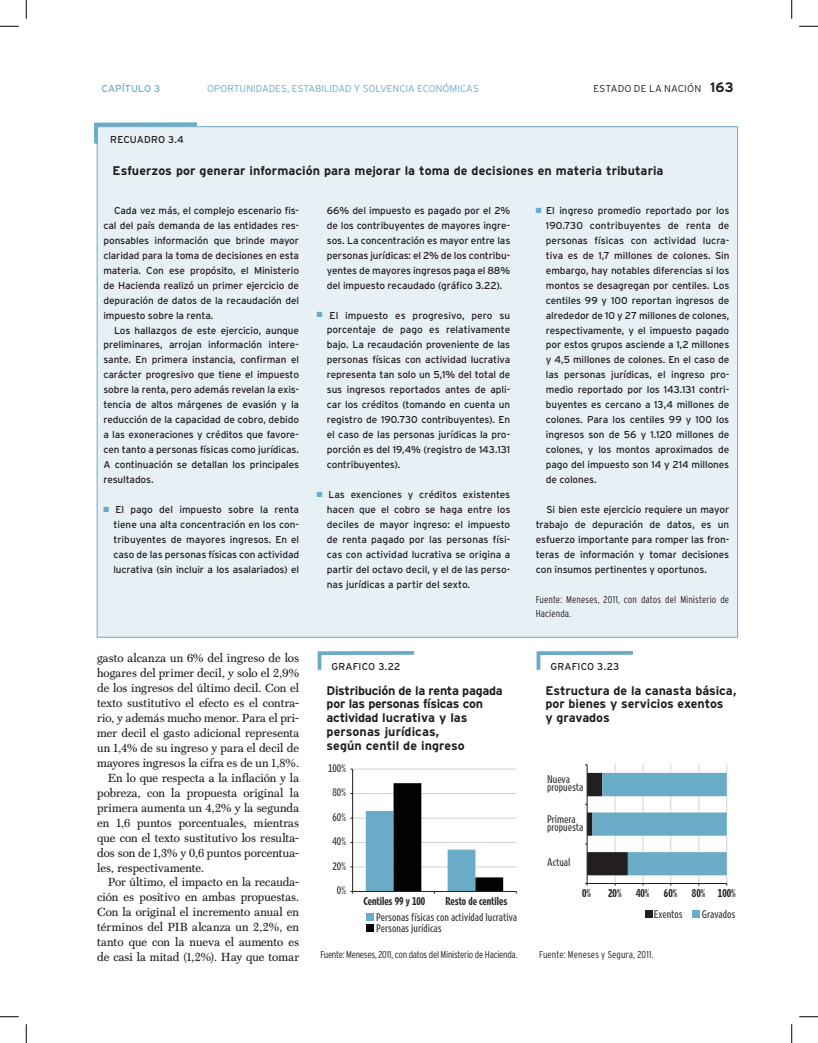
<style>
.page{position:relative;width:818px;height:1043px;background:#fff}
.page>*{position:absolute;margin:0;border:0;box-sizing:border-box;transform-origin:0 0}
.t1{font:700 12.5px/13.8px "Interstate";letter-spacing:-.005em;color:#231f20}
.t2{font:11.88px "Scotch Text";color:#231f20}
.t3{font:10.12px/8.2px "Retina A05";color:#231f20}
.t4{font:10.12px "Retina A10";color:#231f20}
.t5{font:10px/15px "Interstate";letter-spacing:-.01em;color:#231f20;text-align:justify}
.t6{font:300 condensed 10px/15px "Interstate";letter-spacing:.005em;color:#231f20}
.t7{font:10px/10.5px "Retina A05";color:#231f20}
.t8{font:300 condensed 10px "Interstate";letter-spacing:-.025em;color:#231f20}
.t9{font:300 10px "Interstate";letter-spacing:-.01em;color:#6aacc8}
.t10{font:10px "Retina A10";color:#231f20}
.t11{font:10px "Interstate";letter-spacing:.01em;color:#231f20}
.t12{font:300 10px "Interstate";letter-spacing:.015em;color:#231f20}
.t13{font:10px "Interstate";letter-spacing:.015em;color:#231f20}
.t14{font:10px "Interstate";letter-spacing:.01em;color:#6aacc8}
.s1{font-weight:700;font-size:13.75px}
.s2{color:#6aacc8}
</style>
<div class="page">
<div style="left:97px;top:126px;width:641px;height:511px;background:#e6f0f5;border:1px solid #6aacc8"></div>
<svg style="left:94px;top:122px;width:107px;height:25px"></svg>
<svg style="left:317px;top:651px;width:97px;height:19px"></svg>
<div style="left:366px;top:913px;width:8px;height:8px;background:#6aacc8"></div>
<div style="left:366px;top:924px;width:8px;height:7px;background:#010301"></div>
<hr style="left:352px;top:866px;width:164px;height:1px;background:#d1d2d4">
<hr style="left:352px;top:842px;width:164px;height:1px;background:#d1d2d4">
<hr style="left:352px;top:817px;width:164px;height:1px;background:#d1d2d4">
<hr style="left:352px;top:793px;width:164px;height:1px;background:#d1d2d4">
<hr style="left:352px;top:768px;width:164px;height:1px;background:#d1d2d4">
<hr style="left:352px;top:769px;width:1px;height:122px;background:#231f20">
<hr style="left:352px;top:891px;width:164px;height:1px;background:#231f20">
<svg style="left:366px;top:783px;width:137px;height:110px"></svg>
<svg style="left:536px;top:651px;width:97px;height:19px"></svg>
<div style="left:692px;top:910px;width:7px;height:8px;background:#6aacc8"></div>
<div style="left:644px;top:910px;width:8px;height:8px;background:#231f20"></div>
<hr style="left:614px;top:764px;width:1px;height:119px;background:#d1d2d4">
<hr style="left:642px;top:764px;width:1px;height:119px;background:#d1d2d4">
<hr style="left:670px;top:764px;width:1px;height:119px;background:#d1d2d4">
<hr style="left:698px;top:764px;width:1px;height:119px;background:#d1d2d4">
<hr style="left:726px;top:764px;width:1px;height:119px;background:#d1d2d4">
<hr style="left:587px;top:883px;width:139px;height:1px;background:#231f20">
<hr style="left:586px;top:764px;width:1px;height:119px;background:#231f20">
<svg style="left:585px;top:773px;width:141px;height:102px"></svg>
<svg style="left:0;top:25px;width:19px;height:2px"></svg>
<svg style="left:799px;top:25px;width:19px;height:2px"></svg>
<svg style="left:0;top:1016px;width:19px;height:1px"></svg>
<svg style="left:799px;top:1016px;width:19px;height:1px"></svg>
<svg style="left:25px;top:0;width:2px;height:19px"></svg>
<svg style="left:25px;top:1024px;width:2px;height:18px"></svg>
<svg style="left:791px;top:0;width:1px;height:19px"></svg>
<svg style="left:791px;top:1024px;width:1px;height:18px"></svg>
<p class="t14" style="left:101px;top:83px;width:60px">CAPÍTULO 3</p>
<p class="t9" style="left:207px;top:83px;width:273px">OPORTUNIDADES, ESTABILIDAD Y SOLVENCIA ECONÓMICAS</p>
<p class="t12" style="left:593px;top:83px;width:142px">ESTADO DE LA NACIÓN <span class="s1">163</span></p>
<p class="t11" style="left:110px;top:134px;width:75px">RECUADRO 3.4</p>
<p class="t1" style="left:113px;top:164px;width:552px">Esfuerzos por generar información para mejorar la toma de decisiones en materia tributaria</p>
<p class="t5" style="left:103px;top:203px;width:197px;text-indent:11px">Cada vez más, el complejo escenario fis&shy;cal del país demanda de las entidades res&shy;ponsables información que brinde mayor claridad para la toma de decisiones en esta materia. Con ese propósito, el Ministerio de Hacienda realizó un primer ejercicio de depuración de datos de la recaudación del impuesto sobre la renta.</p>
<p class="t5" style="left:103px;top:322px;width:197px;text-indent:11px">Los hallazgos de este ejercicio, aunque preliminares, arrojan información intere&shy;sante. En primera instancia, confirman el carácter progresivo que tiene el impuesto sobre la renta, pero además revelan la exis&shy;tencia de altos márgenes de evasión y la reducción de la capacidad de cobro, debido a las exoneraciones y créditos que favore&shy;cen tanto a personas físicas como jurídicas.<br>A continuación se detallan los principales resultados.</p>
<p class="t5" style="left:113px;top:501px;width:187px;text-indent:-10px"><span class="s2">■</span> El pago del impuesto sobre la renta tiene una alta concentración en los con&shy;tribuyentes de mayores ingresos. En el caso de las personas físicas con actividad lucrativa (sin incluir a los asalariados) el</p>
<p class="t5" style="left:545px;top:203px;width:185px;text-indent:-10px"><span class="s2">■</span> El ingreso promedio reportado por los 190.730 contribuyentes de renta de personas físicas con actividad lucra&shy;tiva es de 1,7 millones de colones. Sin embargo, hay notables diferencias si los montos se desagregan por centiles. Los centiles 99 y 100 reportan ingresos de alrededor de 10 y 27 millones de colones, respectivamente, y el impuesto pagado por estos grupos asciende a 1,2 millones y 4,5 millones de colones. En el caso de las personas jurídicas, el ingreso pro&shy;medio reportado por los 143.131 contri&shy;buyentes es cercano a 13,4 millones de colones. Para los centiles 99 y 100 los ingresos son de 56 y 1.120 millones de colones, y los montos aproximados de pago del impuesto son 14 y 214 millones de colones.</p>
<p class="t5" style="left:535px;top:502px;width:195px;text-indent:11px">Si bien este ejercicio requiere un mayor trabajo de depuración de datos, es un esfuerzo importante para romper las fron&shy;teras de información y tomar decisiones con insumos pertinentes y oportunos.</p>
<p class="t6" style="left:535px;top:591px;width:195px">Fuente: Meneses, 2011, con datos del Ministerio de<br>Hacienda.</p>
<p class="t5" style="left:327px;top:203px;width:185px">66% del impuesto es pagado por el 2% de los contribuyentes de mayores ingre&shy;sos. La concentración es mayor entre las personas jurídicas: el 2% de los contribu&shy;yentes de mayores ingresos paga el 88% del impuesto recaudado (gráfico 3.22).</p>
<p class="t5" style="left:327px;top:307px;width:185px;text-indent:-10px"><span class="s2">■</span> El impuesto es progresivo, pero su porcentaje de pago es relativamente bajo. La recaudación proveniente de las personas físicas con actividad lucrativa representa tan solo un 5,1% del total de sus ingresos reportados antes de apli&shy;car los créditos (tomando en cuenta un registro de 190.730 contribuyentes). En el caso de las personas jurídicas la pro&shy;porción es del 19,4% (registro de 143.131 contribuyentes).</p>
<p class="t5" style="left:327px;top:487px;width:185px;text-indent:-10px"><span class="s2">■</span> Las exenciones y créditos existentes hacen que el cobro se haga entre los deciles de mayor ingreso: el impuesto de renta pagado por las personas físi&shy;cas con actividad lucrativa se origina a partir del octavo decil, y el de las perso&shy;nas jurídicas a partir del sexto.</p>
<p class="t2" style="left:97px;top:651px;width:203px">gasto alcanza un 6% del ingreso de los</p>
<p class="t2" style="left:97px;top:666px;width:203px">hogares del primer decil, y solo el 2,9%</p>
<p class="t2" style="left:97px;top:681px;width:203px">de los ingresos del último decil. Con el</p>
<p class="t2" style="left:97px;top:696px;width:203px">texto sustitutivo el efecto es el contra-</p>
<p class="t2" style="left:97px;top:711px;width:203px">rio, y además mucho menor. Para el pri-</p>
<p class="t2" style="left:97px;top:726px;width:203px">mer decil el gasto adicional representa</p>
<p class="t2" style="left:97px;top:741px;width:203px">un 1,4% de su ingreso y para el decil de</p>
<p class="t2" style="left:97px;top:756px;width:203px">mayores ingresos la cifra es de un 1,8%.</p>
<p class="t2" style="left:108px;top:770px;width:193px">En lo que respecta a la inflación y la</p>
<p class="t2" style="left:97px;top:785px;width:203px">pobreza, con la propuesta original la</p>
<p class="t2" style="left:97px;top:800px;width:203px">primera aumenta un 4,2% y la segunda</p>
<p class="t2" style="left:97px;top:815px;width:203px">en 1,6 puntos porcentuales, mientras</p>
<p class="t2" style="left:97px;top:830px;width:203px">que con el texto sustitutivo los resulta-</p>
<p class="t2" style="left:97px;top:845px;width:203px">dos son de 1,3% y 0,6 puntos porcentua-</p>
<p class="t2" style="left:97px;top:860px;width:108px">les, respectivamente.</p>
<p class="t2" style="left:108px;top:875px;width:193px">Por último, el impacto en la recauda-</p>
<p class="t2" style="left:97px;top:890px;width:203px">ción es positivo en ambas propuestas.</p>
<p class="t2" style="left:97px;top:905px;width:203px">Con la original el incremento anual en</p>
<p class="t2" style="left:97px;top:920px;width:203px">términos del PIB alcanza un 2,2%, en</p>
<p class="t2" style="left:97px;top:935px;width:203px">tanto que con la nueva el aumento es</p>
<p class="t2" style="left:97px;top:950px;width:203px">de casi la mitad (1,2%). Hay que tomar</p>
<p class="t11" style="left:331px;top:661px;width:71px">GRAFICO 3.22</p>
<p class="t1" style="left:326px;top:683px;width:178px">Distribución de la renta pagada por las personas físicas con actividad lucrativa y las personas jurídicas,<br>según centil de ingreso</p>
<p class="t7" style="left:328px;top:762px;width:19px">100%</p>
<p class="t7" style="left:332px;top:787px;width:15px">80%</p>
<p class="t7" style="left:332px;top:811px;width:15px">60%</p>
<p class="t7" style="left:332px;top:836px;width:15px">40%</p>
<p class="t7" style="left:332px;top:860px;width:15px">20%</p>
<p class="t7" style="left:337px;top:885px;width:10px">0%</p>
<p class="t10" style="left:363px;top:894px;width:63px">Centiles 99 y 100</p>
<p class="t10" style="left:445px;top:894px;width:63px">Resto de centiles</p>
<p class="t7" style="left:376px;top:912px;width:142px">Personas físicas con actividad lucrativa<br>Personas jurídicas</p>
<p class="t8" style="left:320px;top:949px;width:199px">Fuente: Meneses, 2011, con datos del Ministerio de Hacienda.</p>
<p class="t13" style="left:550px;top:661px;width:70px">GRAFICO 3.23</p>
<p class="t1" style="left:545px;top:683px;width:192px">Estructura de la canasta básica, por bienes y servicios exentos<br>y gravados</p>
<p class="t3" style="left:547px;top:775px;width:38px">Nueva propuesta</p>
<p class="t3" style="left:547px;top:814px;width:38px">Primera propuesta</p>
<p class="t3" style="left:547px;top:858px;width:25px">Actual</p>
<p class="t4" style="left:582px;top:886px;width:10px">0%</p>
<p class="t4" style="left:608px;top:886px;width:15px">20%</p>
<p class="t4" style="left:636px;top:886px;width:15px">40%</p>
<p class="t4" style="left:664px;top:886px;width:15px">60%</p>
<p class="t4" style="left:691px;top:886px;width:15px">80%</p>
<p class="t4" style="left:717px;top:886px;width:19px">100%</p>
<p class="t3" style="left:653px;top:909px;width:31px">Exentos</p>
<p class="t3" style="left:701px;top:909px;width:35px">Gravados</p>
<p class="t6" style="left:539px;top:947px;width:116px">Fuente: Meneses y Segura, 2011.</p>
</div>
